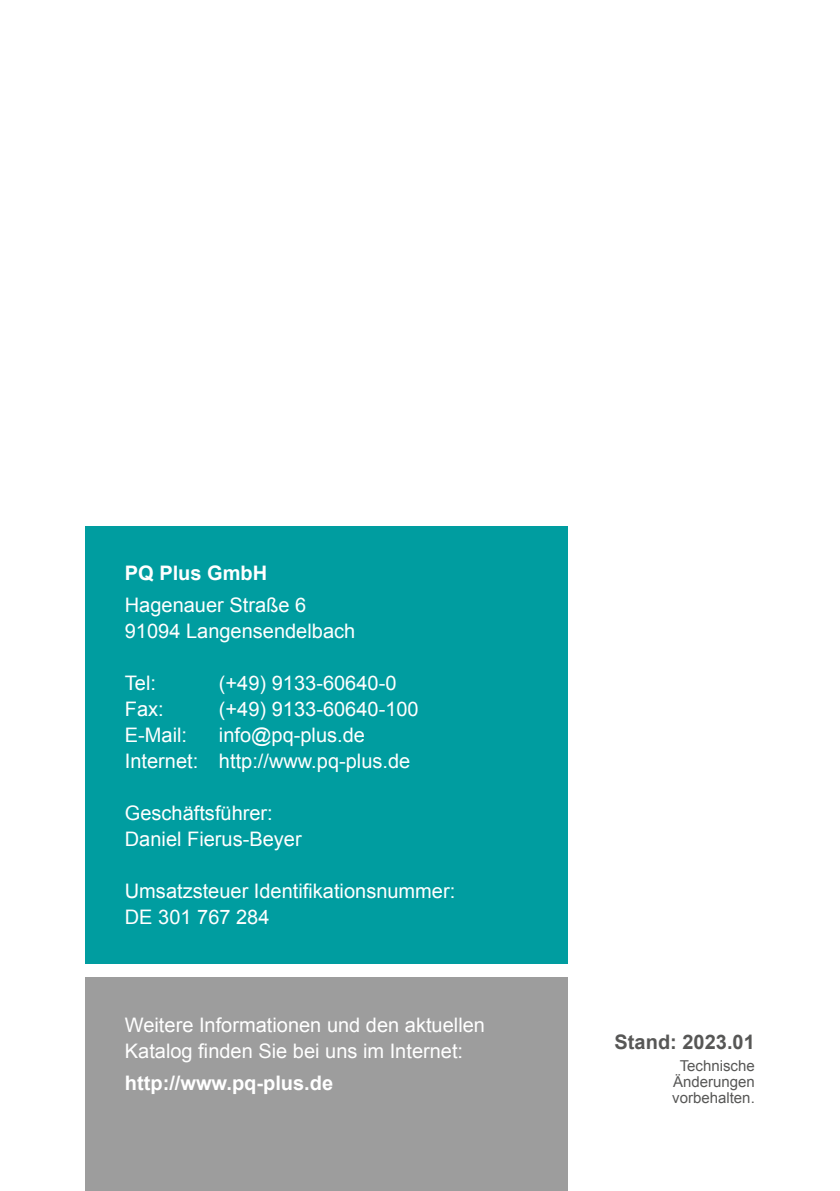
<style>
.page{position:relative;width:840px;height:1191px;background:#fff}
.page>*{position:absolute;margin:0;border:0;box-sizing:border-box;transform-origin:0 0}
.t1{font:20px/26px "Arial";color:#fff}
.t2{font:700 20px "Arial";color:#fff}
.t3{font:700 20px "Arial";color:#575756}
.t4{font:15px/16px "Arial";color:#575756;text-align:center}
</style>
<div class="page">
<div style="left:85px;top:525px;width:482px;height:438px;background:#009da0"></div>
<div style="left:85px;top:977px;width:482px;height:214px;background:#9d9d9d"></div>
<p class="t2" style="left:125px;top:559px;width:144px">PQ Plus GmbH</p>
<p class="t1" style="left:125px;top:592px;width:232px">Hagenauer Straße 6<br>91094 Langensendelbach</p>
<p class="t1" style="left:125px;top:670px;width:33px">Tel:</p>
<p class="t1" style="left:219px;top:670px;width:179px">(+49) 9133-60640-0</p>
<p class="t1" style="left:125px;top:696px;width:40px">Fax:</p>
<p class="t1" style="left:219px;top:696px;width:201px">(+49) 9133-60640-100</p>
<p class="t1" style="left:125px;top:722px;width:64px">E-Mail:</p>
<p class="t1" style="left:125px;top:722px;width:287px;text-indent:94px">info@pq-plus.de<br>Internet: http://www.pq-plus.de</p>
<p class="t1" style="left:125px;top:800px;width:178px">Geschäftsführer:<br>Daniel Fierus-Beyer</p>
<p class="t1" style="left:125px;top:878px;width:332px">Umsatzsteuer Identifikationsnummer:<br>DE 301 767 284</p>
<p class="t1" style="left:125px;top:1012px;width:361px">Weitere Informationen und den aktuellen<br>Katalog finden Sie bei uns im Internet:</p>
<p class="t2" style="left:125px;top:1069px;width:210px">http://www.pq-plus.de</p>
<p class="t3" style="left:614px;top:1029px;width:142px">Stand: 2023.01</p>
<p class="t4" style="left:671px;top:1057px;width:84px">Technische<br>Änderungen vorbehalten.</p>
</div>
